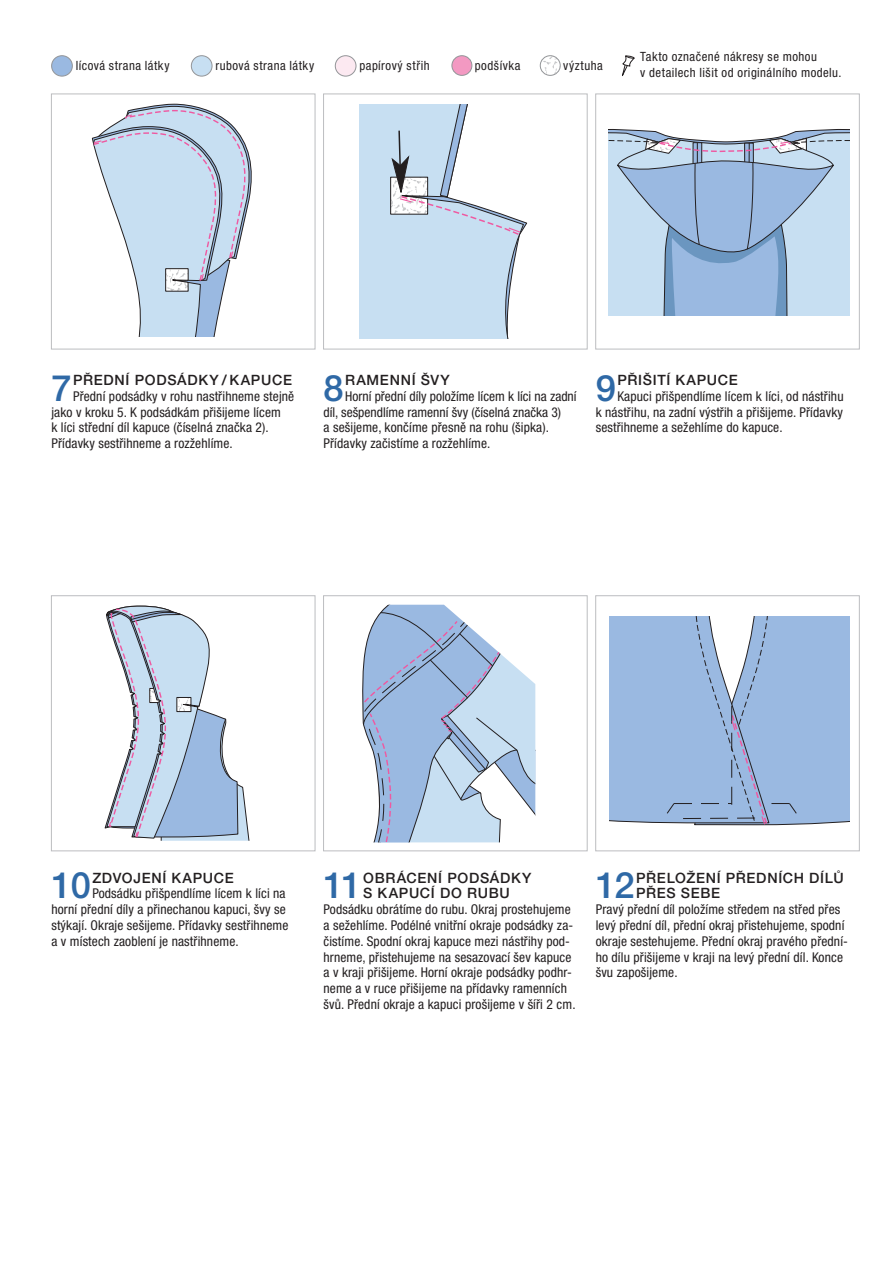
<style>
.page{position:relative;width:893px;height:1263px;background:#fff}
.page>*{position:absolute;margin:0;border:0;box-sizing:border-box;transform-origin:0 0}
.ST__H1_-_HV{font:500 36.3px "Helvetica Neue CE";color:#2f69a6}
.ST__H1_-_HV-2{font:500 14.25px/15.8px "Helvetica Neue CE";letter-spacing:.05em;color:#231f20}
.ST__LT_-_HV{font:13.5px/15.8px "Helvetica Neue Cond CE";letter-spacing:.01em;color:#231f20}
.BU_Text_Helvetica{font:12.75px/16.2px "Helvetica Neue Cond CE";letter-spacing:.04em;color:#231f20}
</style>
<div class="page">
<div style="left:51px;top:595px;width:264px;height:256px;background:#fff;border:1px solid #bcbdc0"></div>
<div style="left:323px;top:595px;width:265px;height:256px;background:#fff;border:1px solid #bcbdc0"></div>
<div style="left:595px;top:595px;width:265px;height:256px;background:#fff;border:1px solid #bcbdc0"></div>
<div style="left:51px;top:94px;width:264px;height:255px;background:#fff;border:1px solid #bcbdc0"></div>
<div style="left:323px;top:94px;width:265px;height:255px;background:#fff;border:1px solid #bcbdc0"></div>
<div style="left:595px;top:94px;width:265px;height:255px;background:#fff;border:1px solid #bcbdc0"></div>
<svg style="left:359px;top:105px;width:169px;height:233px"></svg>
<svg style="left:92px;top:103px;width:160px;height:233px"></svg>
<svg style="left:608px;top:129px;width:242px;height:186px;background:#abc4e0"></svg>
<svg style="left:104px;top:605px;width:146px;height:236px"></svg>
<svg style="left:362px;top:605px;width:173px;height:237px"></svg>
<svg style="left:609px;top:617px;width:240px;height:209px;background:#9db9de"></svg>
<div style="left:52px;top:56px;width:20px;height:20px;background:#9ab9e1;border-radius:50%"></div>
<div style="left:51px;top:55px;width:22px;height:21px;border:1px solid #939598;border-radius:50%"></div>
<div style="left:335px;top:56px;width:21px;height:20px;background:#fce9f1;border-radius:50%"></div>
<div style="left:335px;top:55px;width:21px;height:21px;border:1px solid #939598;border-radius:50%"></div>
<svg style="left:540px;top:56px;width:20px;height:19px"></svg>
<div style="left:540px;top:55px;width:20px;height:21px;border:1px solid #939598;border-radius:50%"></div>
<div style="left:452px;top:56px;width:20px;height:19px;background:#f399c2;border-radius:50%"></div>
<div style="left:452px;top:55px;width:20px;height:21px;border:1px solid #939598;border-radius:50%"></div>
<div style="left:191px;top:56px;width:21px;height:20px;background:#c7dff2;border-radius:50%"></div>
<div style="left:191px;top:55px;width:21px;height:21px;border:1px solid #939598;border-radius:50%"></div>
<svg style="left:622px;top:55px;width:13px;height:21px"></svg>
<p class="BU_Text_Helvetica" style="left:76px;top:58px;width:95px">lícová strana látky</p>
<p class="BU_Text_Helvetica" style="left:215px;top:58px;width:100px">rubová strana látky</p>
<p class="BU_Text_Helvetica" style="left:359px;top:58px;width:72px">papírový střih</p>
<p class="BU_Text_Helvetica" style="left:475px;top:57px;width:47px">podšívka</p>
<p class="BU_Text_Helvetica" style="left:563px;top:57px;width:41px">výztuha</p>
<p class="BU_Text_Helvetica" style="left:640px;top:49px;width:203px">Takto označené nákresy se mohou<br>v detailech lišit od originálního modelu.</p>
<p class="ST__H1_-_HV" style="left:51px;top:368px;width:22px">7</p>
<p class="ST__H1_-_HV-2" style="left:73px;top:373px;width:220px">PŘEDNÍ PODSÁDKY / KAPUCE</p>
<p class="ST__LT_-_HV" style="left:51px;top:388px;width:244px;text-indent:22px">Přední podsádky v rohu nastřihneme stejně jako v kroku 5. K podsádkám přišijeme lícem<br>k líci střední díl kapuce (číselná značka 2).<br>Přídavky sestřihneme a rozžehlíme.</p>
<p class="ST__H1_-_HV" style="left:324px;top:368px;width:22px">8</p>
<p class="ST__H1_-_HV-2" style="left:345px;top:373px;width:106px">RAMENNÍ ŠVY</p>
<p class="ST__LT_-_HV" style="left:324px;top:388px;width:255px;text-indent:22px">Horní přední díly položíme lícem k líci na zadní díl, sešpendlíme ramenní švy (číselná značka 3)<br>a sešijeme, končíme přesně na rohu (šipka).<br>Přídavky začistíme a rozžehlíme.</p>
<p class="ST__H1_-_HV" style="left:596px;top:368px;width:22px">9</p>
<p class="ST__H1_-_HV-2" style="left:617px;top:373px;width:122px">PŘIŠITÍ KAPUCE</p>
<p class="ST__LT_-_HV" style="left:596px;top:388px;width:249px;text-align:justify;text-indent:22px">Kapuci přišpendlíme lícem k líci, od nástřihu k nástřihu, na zadní výstřih a přišijeme. Přídavky sestřihneme a sežehlíme do kapuce.</p>
<p class="ST__H1_-_HV" style="left:51px;top:865px;width:41px">10</p>
<p class="ST__H1_-_HV-2" style="left:92px;top:870px;width:143px">ZDVOJENÍ KAPUCE</p>
<p class="ST__LT_-_HV" style="left:51px;top:886px;width:238px;text-indent:41px">Podsádku přišpendlíme lícem k líci na horní přední díly a přinechanou kapuci, švy se stýkají. Okraje sešijeme. Přídavky sestřihneme a v místech zaoblení je nastřihneme.</p>
<p class="ST__H1_-_HV" style="left:324px;top:865px;width:40px">11</p>
<p class="ST__H1_-_HV-2" style="left:363px;top:870px;width:170px">OBRÁCENÍ PODSÁDKY<br>S KAPUCÍ DO RUBU</p>
<p class="ST__LT_-_HV" style="left:324px;top:902px;width:254px">Podsádku obrátíme do rubu. Okraj prostehujeme a sežehlíme. Podélné vnitřní okraje podsádky za&shy;čistíme. Spodní okraj kapuce mezi nástřihy pod&shy;hrneme, přistehujeme na sesazovací šev kapuce a v kraji přišijeme. Horní okraje podsádky podhr&shy;neme a v ruce přišijeme na přídavky ramenních švů. Přední okraje a kapuci prošijeme v šíři 2 cm.</p>
<p class="ST__H1_-_HV" style="left:596px;top:865px;width:41px">12</p>
<p class="ST__H1_-_HV-2" style="left:636px;top:870px;width:209px">PŘELOŽENÍ PŘEDNÍCH DÍLŮ<br>PŘES SEBE</p>
<p class="ST__LT_-_HV" style="left:596px;top:902px;width:254px">Pravý přední díl položíme středem na střed přes levý přední díl, přední okraj přistehujeme, spodní okraje sestehujeme. Přední okraj pravého přední&shy;ho dílu přišijeme v kraji na levý přední díl. Konce švu zapošijeme.</p>
</div>
